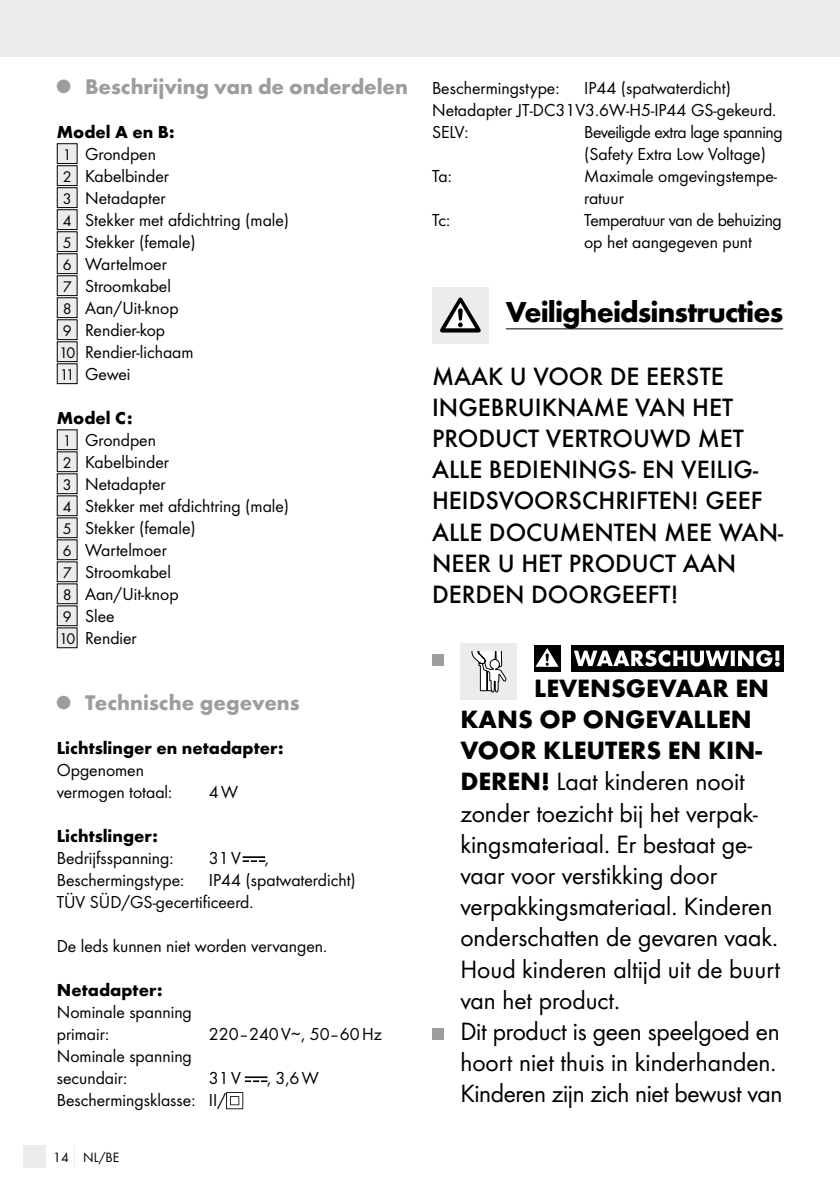
<style>
.page{position:relative;width:840px;height:1191px;background:#fff}
.page>*{position:absolute;margin:0;border:0;box-sizing:border-box;transform-origin:0 0}
.t1{font:700 30px "Futura";letter-spacing:-.03em;color:#000}
.t2{font:26px/31.2px "Futura Boo";color:#000}
.t3{font:500 26px/31.2px "Futura";color:#000}
.t4{font:700 26px/31.2px "Futura";color:#000}
.t5{font:700 22px "Futura";letter-spacing:-.005em;color:#9c9d9d}
.t6{font:18px/22px "Futura Boo";color:#000}
.t7{font:700 18px "Futura";color:#000}
.t8{font:18px/22px "Futura Boo";letter-spacing:-.025em;color:#000}
.t9{font:18px/22px "Futura Boo";letter-spacing:-.02em;color:#000}
.t10{font:14px "Futura Boo";color:#000}
.s1{font-size:16px}
.s2{font-family:"Futura";font-weight:700}
</style>
<div class="page">
<div style="left:0;top:0;width:839px;height:57px;background:#ececec"></div>
<div style="left:23px;top:1145px;width:22px;height:23px;background:#ececec"></div>
<svg style="left:74px;top:1146px;width:1px;height:22px"></svg>
<div style="left:57px;top:79px;width:13px;height:14px;background:#9c9d9d;border-radius:50%"></div>
<div style="left:57px;top:144px;width:20px;height:20px;background:#ececec"></div>
<div style="left:57px;top:143px;width:21px;height:21px;border:1px solid #000"></div>
<div style="left:57px;top:166px;width:20px;height:20px;background:#ececec"></div>
<div style="left:57px;top:165px;width:21px;height:21px;border:1px solid #000"></div>
<div style="left:57px;top:188px;width:20px;height:20px;background:#ececec"></div>
<div style="left:57px;top:187px;width:21px;height:21px;border:1px solid #000"></div>
<div style="left:57px;top:210px;width:20px;height:20px;background:#ececec"></div>
<div style="left:57px;top:209px;width:21px;height:21px;border:1px solid #000"></div>
<div style="left:57px;top:232px;width:20px;height:20px;background:#ececec"></div>
<div style="left:57px;top:231px;width:21px;height:21px;border:1px solid #000"></div>
<div style="left:57px;top:254px;width:20px;height:20px;background:#ececec"></div>
<div style="left:57px;top:253px;width:21px;height:21px;border:1px solid #000"></div>
<div style="left:57px;top:276px;width:20px;height:20px;background:#ececec"></div>
<div style="left:57px;top:275px;width:21px;height:21px;border:1px solid #000"></div>
<div style="left:57px;top:298px;width:20px;height:20px;background:#ececec"></div>
<div style="left:57px;top:297px;width:21px;height:21px;border:1px solid #000"></div>
<div style="left:57px;top:320px;width:20px;height:20px;background:#ececec"></div>
<div style="left:57px;top:319px;width:21px;height:21px;border:1px solid #000"></div>
<div style="left:57px;top:342px;width:20px;height:20px;background:#ececec"></div>
<div style="left:57px;top:341px;width:21px;height:21px;border:1px solid #000"></div>
<div style="left:57px;top:364px;width:20px;height:20px;background:#ececec"></div>
<div style="left:57px;top:363px;width:21px;height:21px;border:1px solid #000"></div>
<div style="left:57px;top:430px;width:20px;height:20px;background:#ececec"></div>
<div style="left:57px;top:429px;width:21px;height:21px;border:1px solid #000"></div>
<div style="left:57px;top:452px;width:20px;height:20px;background:#ececec"></div>
<div style="left:57px;top:451px;width:21px;height:21px;border:1px solid #000"></div>
<div style="left:57px;top:474px;width:20px;height:20px;background:#ececec"></div>
<div style="left:57px;top:473px;width:21px;height:21px;border:1px solid #000"></div>
<div style="left:57px;top:496px;width:20px;height:20px;background:#ececec"></div>
<div style="left:57px;top:495px;width:21px;height:21px;border:1px solid #000"></div>
<div style="left:57px;top:518px;width:20px;height:20px;background:#ececec"></div>
<div style="left:57px;top:517px;width:21px;height:21px;border:1px solid #000"></div>
<div style="left:57px;top:540px;width:20px;height:20px;background:#ececec"></div>
<div style="left:57px;top:539px;width:21px;height:21px;border:1px solid #000"></div>
<div style="left:57px;top:562px;width:20px;height:20px;background:#ececec"></div>
<div style="left:57px;top:561px;width:21px;height:21px;border:1px solid #000"></div>
<div style="left:57px;top:584px;width:20px;height:20px;background:#ececec"></div>
<div style="left:57px;top:583px;width:21px;height:21px;border:1px solid #000"></div>
<div style="left:57px;top:606px;width:20px;height:20px;background:#ececec"></div>
<div style="left:57px;top:605px;width:21px;height:21px;border:1px solid #000"></div>
<div style="left:57px;top:628px;width:20px;height:20px;background:#ececec"></div>
<div style="left:57px;top:627px;width:21px;height:21px;border:1px solid #000"></div>
<div style="left:57px;top:695px;width:13px;height:14px;background:#9c9d9d;border-radius:50%"></div>
<svg style="left:243px;top:857px;width:21px;height:5px"></svg>
<svg style="left:245px;top:1077px;width:22px;height:5px"></svg>
<svg style="left:226px;top:1092px;width:17px;height:17px"></svg>
<hr style="left:432px;top:328px;width:350px;height:1px;background:#000">
<div style="left:488px;top:287px;width:17px;height:56px;background:#fff"></div>
<div style="left:432px;top:287px;width:56px;height:56px;background:#ececec"></div>
<svg style="left:440px;top:297px;width:40px;height:35px"></svg>
<div style="left:432px;top:654px;width:11px;height:11px;background:#9c9d9d"></div>
<div style="left:460px;top:643px;width:57px;height:57px;background:#ececec"></div>
<svg style="left:471px;top:651px;width:35px;height:41px"></svg>
<div style="left:534px;top:644px;width:26px;height:27px;background:#000"></div>
<svg style="left:535px;top:648px;width:23px;height:19px"></svg>
<div style="left:570px;top:645px;width:213px;height:26px;background:#000"></div>
<svg style="left:574px;top:650px;width:205px;height:16px"></svg>
<div style="left:432px;top:1028px;width:11px;height:12px;background:#9c9d9d"></div>
<p class="t5" style="left:85px;top:73px;width:324px">Beschrijving van de onderdelen</p>
<p class="t7" style="left:57px;top:121px;width:119px">Model A en B:</p>
<p class="t6" style="left:59px;top:143px;width:231px"><span class="s1">1</span> Grondpen<br><span class="s1">2</span> Kabelbinder<br><span class="s1">3</span> Netadapter<br><span class="s1">4</span> Stekker met afdichtring (male)<br><span class="s1">5</span> Stekker (female)<br><span class="s1">6</span> Wartelmoer<br><span class="s1">7</span> Stroomkabel<br><span class="s1">8</span> Aan/Uit-knop<br><span class="s1">9</span> Rendier-kop<br><span class="s1">10</span> Rendier-lichaam<br><span class="s1">11</span> Gewei</p>
<p class="t7" style="left:57px;top:407px;width:77px">Model C:</p>
<p class="t6" style="left:59px;top:429px;width:231px"><span class="s1">1</span> Grondpen<br><span class="s1">2</span> Kabelbinder<br><span class="s1">3</span> Netadapter<br><span class="s1">4</span> Stekker met afdichtring (male)<br><span class="s1">5</span> Stekker (female)<br><span class="s1">6</span> Wartelmoer<br><span class="s1">7</span> Stroomkabel<br><span class="s1">8</span> Aan/Uit-knop<br><span class="s1">9</span> Slee<br><span class="s1">10</span> Rendier</p>
<p class="t5" style="left:85px;top:689px;width:216px">Technische gegevens</p>
<p class="t7" style="left:57px;top:737px;width:228px">Lichtslinger en netadapter:</p>
<p class="t6" style="left:57px;top:759px;width:117px">Opgenomen vermogen totaal:</p>
<p class="t6" style="left:209px;top:781px;width:31px">4W</p>
<p class="t7" style="left:57px;top:825px;width:103px">Lichtslinger:</p>
<p class="t6" style="left:57px;top:847px;width:118px">Bedrijfsspanning:</p>
<p class="t6" style="left:209px;top:847px;width:33px">31V</p>
<p class="t6" style="left:264px;top:847px;width:6px">,</p>
<p class="t6" style="left:57px;top:869px;width:129px">Beschermingstype:</p>
<p class="t6" style="left:57px;top:869px;width:300px;text-indent:152px">IP44 (spatwaterdicht)<br>TÜV SÜD/GS-gecertificeerd.</p>
<p class="t6" style="left:57px;top:935px;width:272px">De leds kunnen niet worden vervangen.</p>
<p class="t7" style="left:57px;top:979px;width:107px">Netadapter:</p>
<p class="t6" style="left:57px;top:1001px;width:136px">Nominale spanning primair:</p>
<p class="t6" style="left:209px;top:1023px;width:174px">220–240V∼, 50–60Hz</p>
<p class="t6" style="left:57px;top:1045px;width:136px">Nominale spanning secundair:</p>
<p class="t6" style="left:209px;top:1067px;width:33px">31V</p>
<p class="t6" style="left:267px;top:1067px;width:53px">, 3,6W</p>
<p class="t6" style="left:57px;top:1089px;width:171px">Beschermingsklasse: II/</p>
<p class="t10" style="left:53px;top:1149px;width:67px">14 NL/BE</p>
<p class="t6" style="left:432px;top:77px;width:345px;text-indent:152px">IP44 (spatwaterdicht)<br>Netadapter JT-DC31V3.6W-H5-IP44 GS-gekeurd.<br>SELV:</p>
<p class="t6" style="left:432px;top:77px;width:129px">Beschermingstype:</p>
<p class="t8" style="left:584px;top:121px;width:200px">Beveiligde extra lage spanning (Safety Extra Low Voltage)</p>
<p class="t6" style="left:432px;top:165px;width:21px">Ta:</p>
<p class="t6" style="left:584px;top:165px;width:194px">Maximale omgevingstempe&shy;ratuur</p>
<p class="t6" style="left:432px;top:209px;width:20px">Tc:</p>
<p class="t9" style="left:584px;top:209px;width:199px">Temperatuur van de behuizing op het aangegeven punt</p>
<h1 class="t1" style="left:505px;top:293px;width:279px">Veiligheidsinstructies</h1>
<h2 class="t3" style="left:432px;top:360px;width:352px">MAAK U VOOR DE EERSTE<br>INGEBRUIKNAME VAN HET<br>PRODUCT VERTROUWD MET<br>ALLE BEDIENINGS- EN VEILIG-<br>HEIDSVOORSCHRIFTEN! GEEF<br>ALLE DOCUMENTEN MEE WAN-<br>NEER U HET PRODUCT AAN<br>DERDEN DOORGEEFT!</h2>
<h2 class="t4" style="left:460px;top:672px;width:310px;text-indent:74px">LEVENSGEVAAR EN<br>KANS OP ONGEVALLEN<br>VOOR KLEUTERS EN KIN-</h2>
<p class="t2" style="left:460px;top:766px;width:323px"><span class="s2">DEREN!</span> Laat kinderen nooit zonder toezicht bij het verpak&shy;kingsmateriaal. Er bestaat ge&shy;vaar voor verstikking door verpakkingsmateriaal. Kinderen onderschatten de gevaren vaak.<br>Houd kinderen altijd uit de buurt van het product.<br>Dit product is geen speelgoed en hoort niet thuis in kinderhanden.<br>Kinderen zijn zich niet bewust van</p>
</div>
